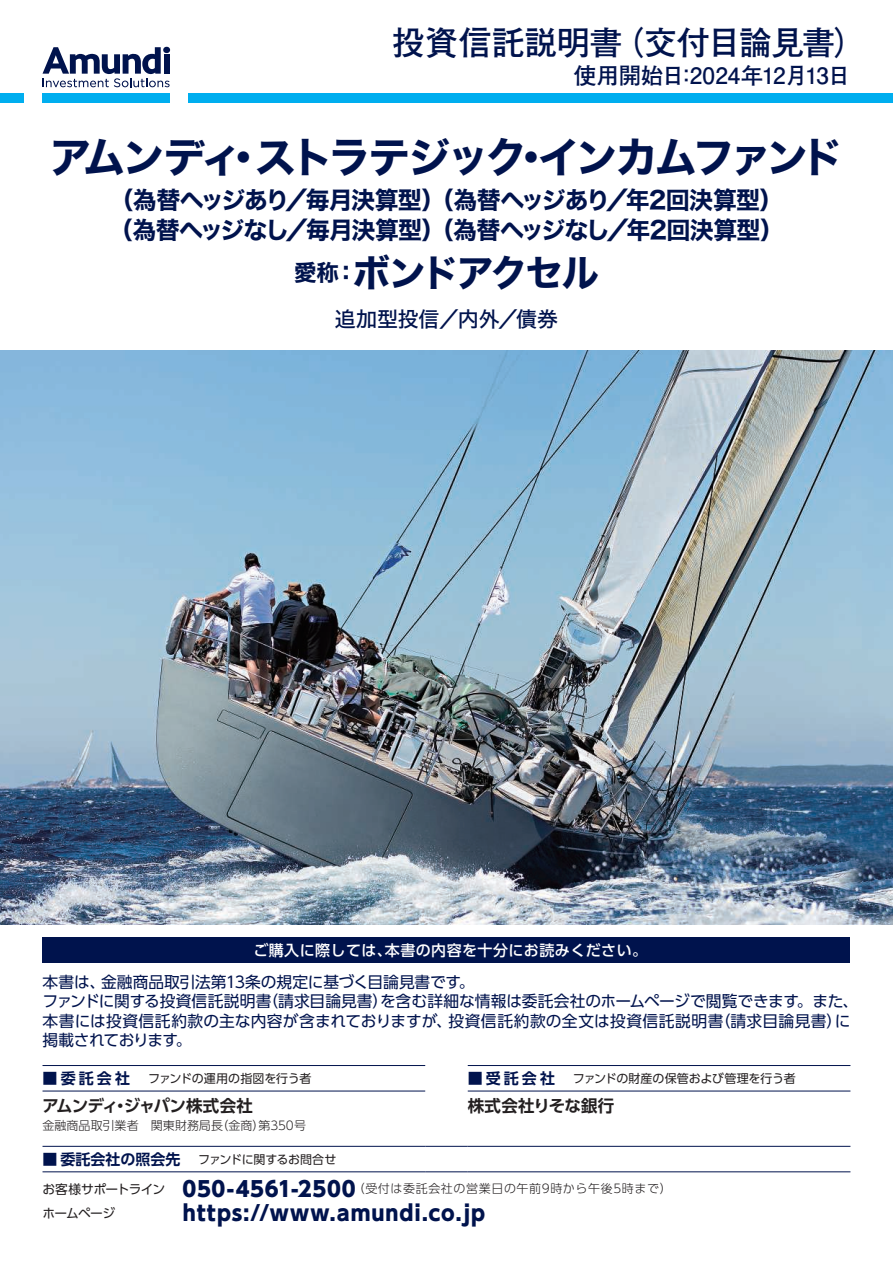
<style>
.page{position:relative;width:893px;height:1263px;background:#fff}
.page>*{position:absolute;margin:0;border:0;box-sizing:border-box;transform-origin:0 0}
.t1{font:42px "Hira Kaku Std N W7";letter-spacing:-.095em;color:#00134d}
.t2{font:37.5px "Hira Kaku Std N W7";letter-spacing:-.065em;color:#00134d}
.t3{font:700 33px "Futo Go B101 Pr 6 N";letter-spacing:-.01em;color:#00134d}
.t4{font:24px/29.7px "Hira Kaku Std N W7";letter-spacing:-.04em;color:#00134d}
.t5{font:700 22.5px "Futo Go B101 Pr 6 N";letter-spacing:-.025em;color:#00134d}
.t6{font:800 21px "UD Shin Go Pr 6 N";letter-spacing:.045em;color:#00134d}
.t7{font:21px "Hira Kaku Std N W5";letter-spacing:-.005em;color:#00134d}
.t8{font:700 16.5px "UD Shin Go Pr 6 N De";letter-spacing:-.045em;color:#231f20}
.t9{font:700 16.5px "UD Shin Go Pr 6 N De";letter-spacing:.01em;color:#231f20}
.t10{font:15.75px/19.5px "UD Shin Go Pr 6 N";color:#00134d}
.t11{font:500 15px "UD Shin Go Pr 6 N";letter-spacing:.03em;color:#fff}
.t12{font:300 12px "UD Shin Go Pr 6 N";letter-spacing:.05em;color:#231f20}
.t13{font:12px "UD Shin Go Pr 6 N";letter-spacing:-.02em;color:#231f20}
.t14{font:300 12px "UD Shin Go Pr 6 N";letter-spacing:.005em;color:#231f20}
.t15{font:12px "UD Shin Go Pr 6 N";letter-spacing:-.04em;color:#231f20}
.s1{font-family:"UD Shin Go Pr 6 N De";font-weight:700;font-size:15px;color:#00134d}
.s2{font-weight:400;font-size:12.75px}
.s3{font-weight:800;font-size:21px;color:#00134d}
.s4{font-weight:400;font-size:12.75px;color:#231f20}
.s5{font-weight:400;font-size:13.8px;color:#231f20}
</style>
<div class="page">
<img style="left:0;top:351px;width:893px;height:574px">
<svg style="left:43px;top:47px;width:127px;height:40px"></svg>
<div style="left:43px;top:94px;width:127px;height:9px;background:#00aeef"></div>
<div style="left:43px;top:938px;width:807px;height:25px;background:#00134d"></div>
<hr style="left:43px;top:1065px;width:382px;height:1px;background:#00134d">
<hr style="left:468px;top:1065px;width:382px;height:1px;background:#00134d">
<hr style="left:43px;top:1091px;width:382px;height:1px;background:#00134d">
<hr style="left:468px;top:1091px;width:382px;height:1px;background:#00134d">
<hr style="left:43px;top:1146px;width:382px;height:1px;background:#00134d">
<hr style="left:425px;top:1146px;width:43px;height:1px;background:#00134d">
<hr style="left:468px;top:1146px;width:382px;height:1px;background:#00134d">
<hr style="left:43px;top:1171px;width:382px;height:1px;background:#00134d">
<hr style="left:425px;top:1171px;width:43px;height:1px;background:#00134d">
<hr style="left:468px;top:1171px;width:382px;height:1px;background:#00134d">
<div style="left:189px;top:94px;width:704px;height:9px;background:#00aeef"></div>
<div style="left:0;top:94px;width:23px;height:9px;background:#00aeef"></div>
<h3 class="t3" style="left:392px;top:16px;width:477px">投資信託説明書（交付目論見書）</h3>
<h3 class="t5" style="left:574px;top:58px;width:278px">使用開始日：2024年12月13日</h3>
<h1 class="t1" style="left:50px;top:124px;width:795px">アムンディ・ストラテジック・インカムファンド</h1>
<h3 class="t4" style="left:109px;top:186px;width:677px">（為替ヘッジあり／毎月決算型）（為替ヘッジあり／年2回決算型）（為替ヘッジなし／毎月決算型）（為替ヘッジなし／年2回決算型）</h3>
<h2 class="t2" style="left:294px;top:243px;width:306px"><sup>愛称：</sup>ボンドアクセル</h2>
<h3 class="t7" style="left:335px;top:303px;width:225px">追加型投信／内外／債券</h3>
<p class="t11" style="left:253px;top:938px;width:395px">ご購入に際しては、本書の内容を十分にお読みください。</p>
<p class="t10" style="left:43px;top:971px;width:817px">本書は、金融商品取引法第13条の規定に基づく目論見書です。<br>ファンドに関する投資信託説明書（請求目論見書）を含む詳細な情報は委託会社のホームページで閲覧できます。また、本書には投資信託約款の主な内容が含まれておりますが、投資信託約款の全文は投資信託説明書（請求目論見書）に掲載されております。</p>
<p class="t13" style="left:43px;top:1068px;width:270px"><span class="s1">■ 委託会社</span> ファンドの運用の指図を行う者</p>
<p class="t13" style="left:468px;top:1068px;width:329px"><span class="s1">■ 受託会社</span> ファンドの財産の保管および管理を行う者</p>
<p class="t8" style="left:43px;top:1092px;width:212px">アムンディ・ジャパン株式会社</p>
<p class="t14" style="left:43px;top:1116px;width:265px">金融商品取引業者　関東財務局長（金商）第350号</p>
<p class="t9" style="left:468px;top:1092px;width:148px">株式会社りそな銀行</p>
<p class="t15" style="left:43px;top:1149px;width:295px"><span class="s1">■ 委託会社の照会先</span> ファンドに関するお問合せ</p>
<p class="t12" style="left:43px;top:1179px;width:631px"><span class="s2">お客様サポートライン</span> <span class="s3">050-4561-2500</span>（受付は委託会社の営業日の午前9時から午後5時まで）</p>
<h3 class="t6" style="left:43px;top:1195px;width:444px"><span class="s4">ホームページ</span><span class="s5">　　　　</span> https://www.amundi.co.jp</h3>
</div>
